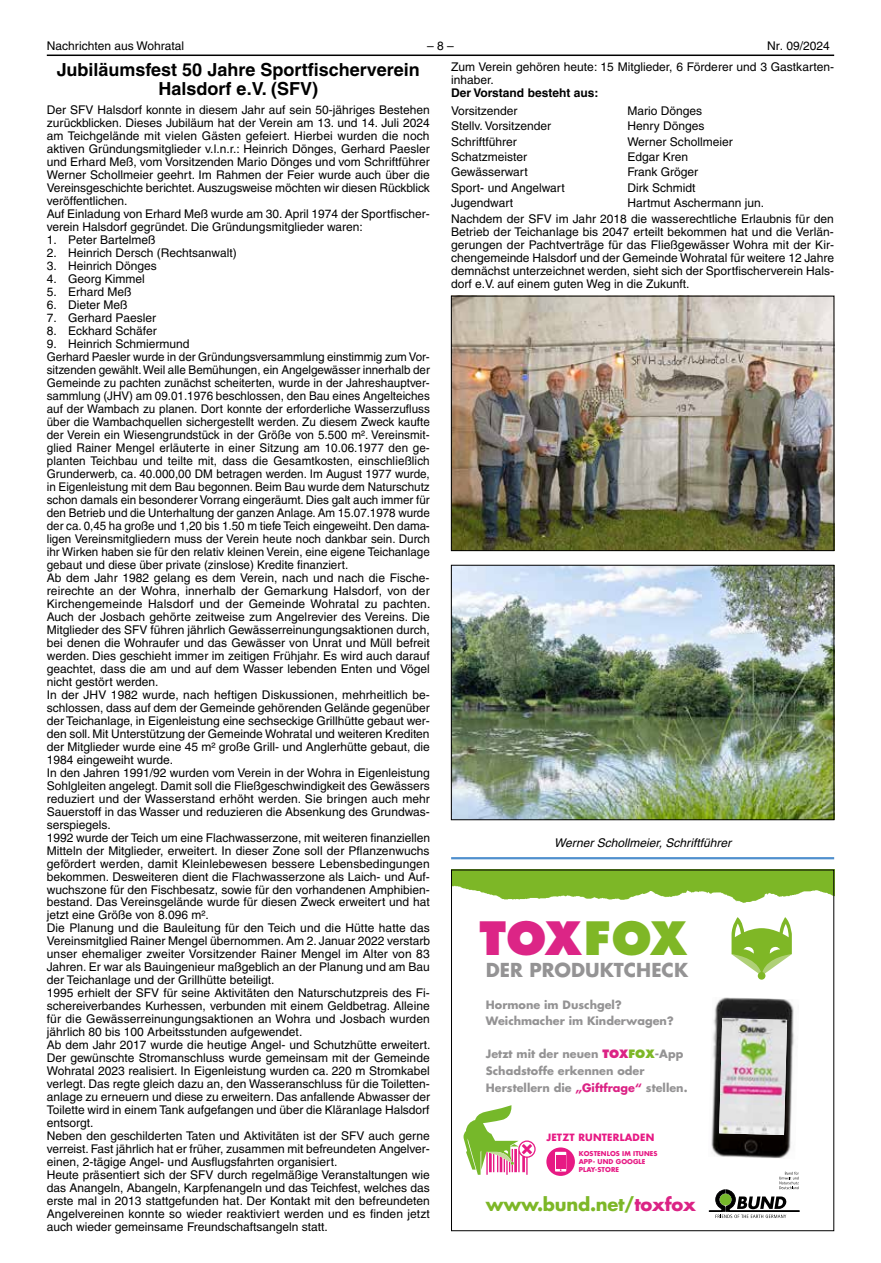
<style>
.page{position:relative;width:881px;height:1263px;background:#fff}
.page>*{position:absolute;margin:0;border:0;box-sizing:border-box;transform-origin:0 0}
.t1{font:800 44.7px "Futura Std";color:#dc2586}
.t2{font:700 18.75px "Futura Std";color:#949394}
.t3{font:700 18px/19.5px "Helvetica LT";color:#000;text-align:center}
.t4{font:700 17.85px "Futura Std";letter-spacing:-.015em;color:#7db727}
.t5{font:12px/13px "Helvetica LT";color:#000}
.t6{font:italic 12px "Helvetica LT";color:#000}
.t7{font:700 12px "Helvetica LT";color:#000}
.t8{font:700 11.25px/16.5px "Futura Std";color:#949394}
.t9{font:700 9.75px "Futura";letter-spacing:.02em;color:#e71a84}
.t10{font:700 6.45px/7.8px "Futura";letter-spacing:.01em;color:#e71a84}
.s1{color:#7fb726}
.s2{font-weight:800;color:#db2385}
.s3{font-weight:800;color:#7db727}
.s4{color:#db2385}
</style>
<div class="page">
<hr style="left:47px;top:55px;width:786px;height:1px;background:#000">
<img style="left:453px;top:298px;width:378px;height:251px">
<div style="left:451px;top:296px;width:382px;height:255px;border:1px solid #000"></div>
<img style="left:453px;top:567px;width:378px;height:251px">
<div style="left:451px;top:565px;width:382px;height:255px;border:1px solid #000"></div>
<hr style="left:451px;top:857px;width:382px;height:2px;background:#4f8fcd">
<svg style="left:731px;top:917px;width:60px;height:63px"></svg>
<img style="left:453px;top:872px;width:378px;height:31px">
<svg style="left:463px;top:1105px;width:72px;height:70px"></svg>
<svg style="left:546px;top:1147px;width:28px;height:29px"></svg>
<svg style="left:555px;top:1152px;width:11px;height:19px"></svg>
<div style="left:555px;top:1155px;width:10px;height:13px;background:#e71a84"></div>
<img style="left:711px;top:997px;width:83px;height:161px">
<img style="left:718px;top:1018px;width:68px;height:117px">
<svg style="left:708px;top:1172px;width:91px;height:46px"></svg>
<div style="left:451px;top:870px;width:382px;height:361px;border:1px solid #000"></div>
<p class="t5" style="left:451px;top:35px;width:384px;line-height:21.3px;text-indent:316px">Nr. 09/2024<br>Zum Verein gehören heute: 15 Mitglieder, 6 Förderer und 3 Gastkarten-</p>
<p class="t5" style="left:451px;top:73px;width:44px">inhaber.</p>
<p class="t7" style="left:451px;top:85px;width:149px">Der Vorstand besteht aus:</p>
<p class="t5" style="left:451px;top:104px;width:68px">Vorsitzender</p>
<p class="t5" style="left:627px;top:104px;width:76px">Mario Dönges</p>
<p class="t5" style="left:451px;top:120px;width:101px">Stellv. Vorsitzender</p>
<p class="t5" style="left:627px;top:120px;width:79px">Henry Dönges</p>
<p class="t5" style="left:451px;top:135px;width:67px">Schriftführer</p>
<p class="t5" style="left:627px;top:135px;width:107px">Werner Schollmeier</p>
<p class="t5" style="left:451px;top:150px;width:78px">Schatzmeister</p>
<p class="t5" style="left:627px;top:150px;width:62px">Edgar Kren</p>
<p class="t5" style="left:451px;top:166px;width:78px">Gewässerwart</p>
<p class="t5" style="left:627px;top:166px;width:72px">Frank Gröger</p>
<p class="t5" style="left:451px;top:181px;width:115px">Sport- und Angelwart</p>
<p class="t5" style="left:627px;top:181px;width:70px">Dirk Schmidt</p>
<p class="t5" style="left:451px;top:196px;width:64px">Jugendwart</p>
<p class="t5" style="left:47px;top:39px;width:139px">Nachrichten aus Wohratal</p>
<p class="t5" style="left:427px;top:39px;width:28px">– 8 –</p>
<h3 class="t3" style="left:57px;top:59px;width:364px">Jubiläumsfest 50 Jahre Sportfischerverein<br>Halsdorf e.V. (SFV)</h3>
<p class="t5" style="left:47px;top:104px;width:384px">Der SFV Halsdorf konnte in diesem Jahr auf sein 50-jähriges Bestehen zurückblicken. Dieses Jubiläum hat der Verein am 13. und 14. Juli 2024 am Teichgelände mit vielen Gästen gefeiert. Hierbei wurden die noch aktiven Gründungsmitglieder v.l.n.r.: Heinrich Dönges, Gerhard Paesler und Erhard Meß, vom Vorsitzenden Mario Dönges und vom Schriftführer Werner Schollmeier geehrt. Im Rahmen der Feier wurde auch über die Vereinsgeschichte berichtet. Auszugsweise möchten wir diesen Rückblick veröffentlichen.<br>Auf Einladung von Erhard Meß wurde am 30. April 1974 der Sportfischer&shy;verein Halsdorf gegründet. Die Gründungsmitglieder waren:</p>
<p class="t5" style="left:47px;top:233px;width:110px">1. Peter Bartelmeß</p>
<p class="t5" style="left:47px;top:246px;width:191px">2. Heinrich Dersch (Rechtsanwalt)</p>
<p class="t5" style="left:47px;top:259px;width:111px">3. Heinrich Dönges</p>
<p class="t5" style="left:47px;top:272px;width:99px">4. Georg Kimmel</p>
<p class="t5" style="left:47px;top:285px;width:86px">5. Erhard Meß</p>
<p class="t5" style="left:47px;top:298px;width:82px">6. Dieter Meß</p>
<p class="t5" style="left:47px;top:311px;width:111px">7. Gerhard Paesler</p>
<p class="t5" style="left:47px;top:324px;width:111px">8. Eckhard Schäfer</p>
<p class="t5" style="left:47px;top:337px;width:385px">9. Heinrich Schmiermund<br>Gerhard Paesler wurde in der Gründungsversammlung einstimmig zum Vor&shy;sitzenden gewählt. Weil alle Bemühungen, ein Angelgewässer innerhalb der Gemeinde zu pachten zunächst scheiterten, wurde in der Jahreshauptver&shy;sammlung (JHV) am 09.01.1976 beschlossen, den Bau eines Angelteiches auf der Wambach zu planen. Dort konnte der erforderliche Wasserzufluss über die Wambachquellen sichergestellt werden. Zu diesem Zweck kaufte der Verein ein Wiesengrundstück in der Größe von 5.500 m². Vereinsmit&shy;glied Rainer Mengel erläuterte in einer Sitzung am 10.06.1977 den ge&shy;planten Teichbau und teilte mit, dass die Gesamtkosten, einschließlich Grunderwerb, ca. 40.000,00 DM betragen werden. Im August 1977 wurde, in Eigenleistung mit dem Bau begonnen. Beim Bau wurde dem Naturschutz schon damals ein besonderer Vorrang eingeräumt. Dies galt auch immer für den Betrieb und die Unterhaltung der ganzen Anlage. Am 15.07.1978 wurde der ca. 0,45 ha große und 1,20 bis 1.50 m tiefe Teich eingeweiht. Den dama&shy;ligen Vereinsmitgliedern muss der Verein heute noch dankbar sein. Durch ihr Wirken haben sie für den relativ kleinen Verein, eine eigene Teichanlage gebaut und diese über private (zinslose) Kredite finanziert.<br>Ab dem Jahr 1982 gelang es dem Verein, nach und nach die Fische&shy;reirechte an der Wohra, innerhalb der Gemarkung Halsdorf, von der Kirchengemeinde Halsdorf und der Gemeinde Wohratal zu pachten.<br>Auch der Josbach gehörte zeitweise zum Angelrevier des Vereins. Die Mitglieder des SFV führen jährlich Gewässerreinungungsaktionen durch, bei denen die Wohraufer und das Gewässer von Unrat und Müll befreit werden. Dies geschieht immer im zeitigen Frühjahr. Es wird auch darauf geachtet, dass die am und auf dem Wasser lebenden Enten und Vögel nicht gestört werden.<br>In der JHV 1982 wurde, nach heftigen Diskussionen, mehrheitlich be&shy;schlossen, dass auf dem der Gemeinde gehörenden Gelände gegenüber der Teichanlage, in Eigenleistung eine sechseckige Grillhütte gebaut wer&shy;den soll. Mit Unterstützung der Gemeinde Wohratal und weiteren Krediten der Mitglieder wurde eine 45 m² große Grill- und Anglerhütte gebaut, die 1984 eingeweiht wurde.<br>In den Jahren 1991/92 wurden vom Verein in der Wohra in Eigenleistung Sohlgleiten angelegt. Damit soll die Fließgeschwindigkeit des Gewässers reduziert und der Wasserstand erhöht werden. Sie bringen auch mehr Sauerstoff in das Wasser und reduzieren die Absenkung des Grundwas&shy;serspiegels.<br>1992 wurde der Teich um eine Flachwasserzone, mit weiteren finanziellen Mitteln der Mitglieder, erweitert. In dieser Zone soll der Pflanzenwuchs gefördert werden, damit Kleinlebewesen bessere Lebensbedingungen bekommen. Desweiteren dient die Flachwasserzone als Laich- und Auf&shy;wuchszone für den Fischbesatz, sowie für den vorhandenen Amphibien&shy;bestand. Das Vereinsgelände wurde für diesen Zweck erweitert und hat jetzt eine Größe von 8.096 m².<br>Die Planung und die Bauleitung für den Teich und die Hütte hatte das Vereinsmitglied Rainer Mengel übernommen. Am 2. Januar 2022 verstarb unser ehemaliger zweiter Vorsitzender Rainer Mengel im Alter von 83<br>Jahren. Er war als Bauingenieur maßgeblich an der Planung und am Bau der Teichanlage und der Grillhütte beteiligt.<br>1995 erhielt der SFV für seine Aktivitäten den Naturschutzpreis des Fi&shy;schereiverbandes Kurhessen, verbunden mit einem Geldbetrag. Alleine für die Gewässerreinungungsaktionen an Wohra und Josbach wurden jährlich 80 bis 100 Arbeitsstunden aufgewendet.<br>Ab dem Jahr 2017 wurde die heutige Angel- und Schutzhütte erweitert.<br>Der gewünschte Stromanschluss wurde gemeinsam mit der Gemeinde Wohratal 2023 realisiert. In Eigenleistung wurden ca. 220 m Stromkabel verlegt. Das regte gleich dazu an, den Wasseranschluss für die Toiletten&shy;anlage zu erneuern und diese zu erweitern. Das anfallende Abwasser der Toilette wird in einem Tank aufgefangen und über die Kläranlage Halsdorf entsorgt.<br>Neben den geschilderten Taten und Aktivitäten ist der SFV auch gerne verreist. Fast jährlich hat er früher, zusammen mit befreundeten Angelver&shy;einen, 2-tägige Angel- und Ausflugsfahrten organisiert.<br>Heute präsentiert sich der SFV durch regelmäßige Veranstaltungen wie das Anangeln, Abangeln, Karpfenangeln und das Teichfest, welches das erste mal in 2013 stattgefunden hat. Der Kontakt mit den befreundeten Angelvereinen konnte so wieder reaktiviert werden und es finden jetzt auch wieder gemeinsame Freundschaftsangeln statt.</p>
<p class="t5" style="left:451px;top:195px;width:384px;line-height:16.4px;text-indent:176px">Hartmut Aschermann jun.<br>Nachdem der SFV im Jahr 2018 die wasserechtliche Erlaubnis für den</p>
<p class="t5" style="left:451px;top:226px;width:384px;text-align:justify">Betrieb der Teichanlage bis 2047 erteilt bekommen hat und die Verlän&shy;gerungen der Pachtverträge für das Fließgewässer Wohra mit der Kir&shy;chengemeinde Halsdorf und der Gemeinde Wohratal für weitere 12 Jahre demnächst unterzeichnet werden, sieht sich der Sportfischerverein Hals&shy;dorf e.V. auf einem guten Weg in die Zukunft.</p>
<p class="t6" style="left:554px;top:836px;width:178px">Werner Schollmeier, Schriftführer</p>
<h1 class="t1" style="left:479px;top:909px;width:209px">TOX<span class="s1">FOX</span></h1>
<h2 class="t2" style="left:485px;top:957px;width:204px">DER PRODUKTCHECK</h2>
<p class="t8" style="left:485px;top:996px;width:189px">Hormone im Duschgel?<br>Weichmacher im Kinderwagen?</p>
<p class="t8" style="left:485px;top:1046px;width:203px">Jetzt mit der neuen <span class="s2">TOX</span><span class="s3">FOX</span>-App<br>Schadstoffe erkennen oder<br>Herstellern die <span class="s4">„Giftfrage“</span> stellen.</p>
<p class="t9" style="left:546px;top:1130px;width:109px">JETZT RUNTER LADEN</p>
<p class="t10" style="left:578px;top:1150px;width:80px">KOSTENLOS IM ITUNES<br>APP- UND GOOGLE<br>PLAY-STORE</p>
<h3 class="t4" style="left:485px;top:1192px;width:211px">www.bund.net/<span class="s4">toxfox</span></h3>
</div>
